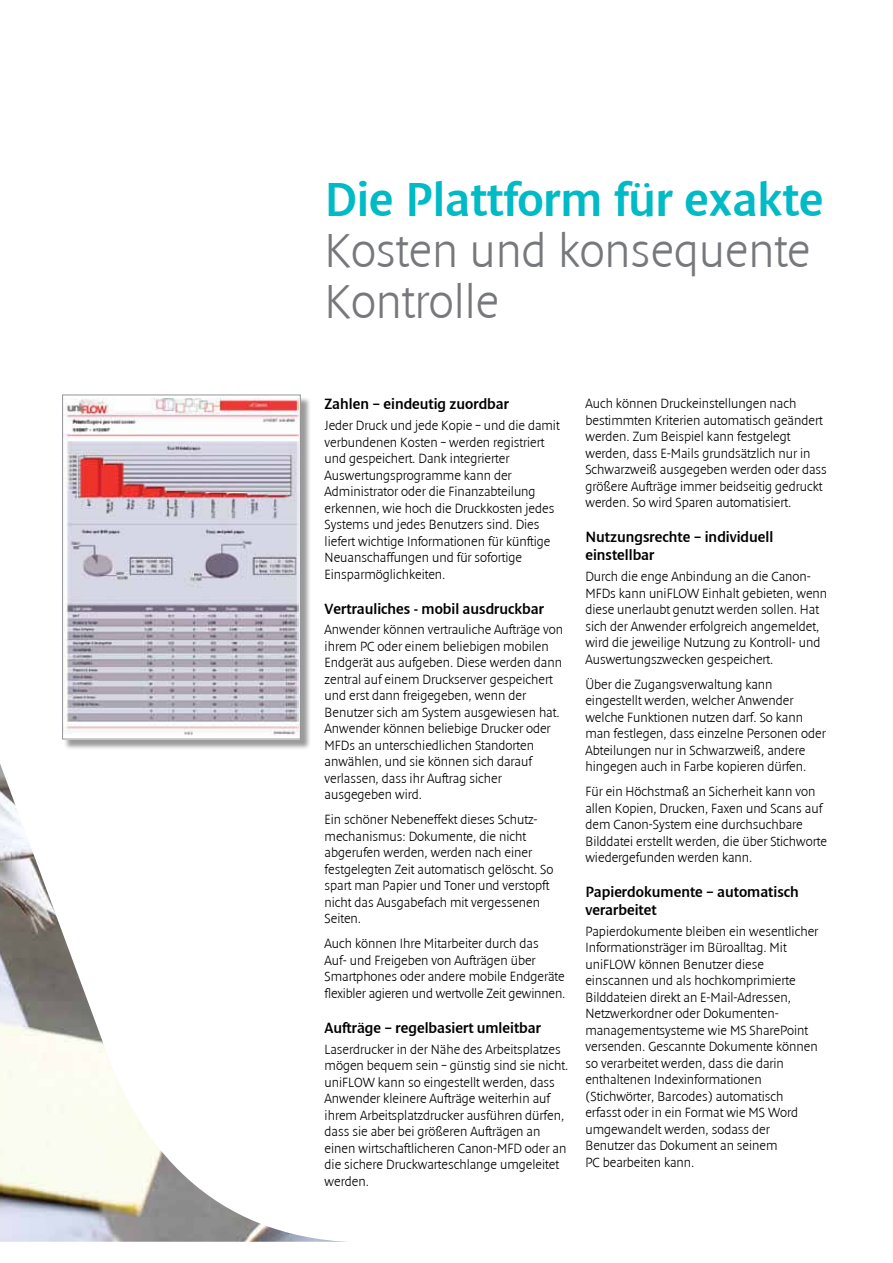
<style>
.page{position:relative;width:893px;height:1263px;background:#fff}
.page>*{position:absolute;margin:0;border:0;box-sizing:border-box;transform-origin:0 0}
.t1{font:300 48px/51px "Denda New";color:#77787b}
.t2{font:48px "Denda New";color:#00bac6}
.t3{font:15px/18px "Denda New";color:#000}
.t4{font:300 13.5px/16.5px "Denda New";color:#000}
</style>
<div class="page">
<svg style="left:0;top:394px;width:347px;height:848px"></svg>
<h1 class="t2" style="left:325px;top:174px;width:500px">Die Plattform für exakte</h1>
<h1 class="t1" style="left:325px;top:226px;width:488px">Kosten und konsequente<br>Kontrolle</h1>
<p class="t3" style="left:325px;top:395px;width:186px">Zahlen – eindeutig zuordbar</p>
<p class="t4" style="left:325px;top:417px;width:237px">Jeder Druck und jede Kopie – und die damit verbundenen Kosten – werden registriert und gespeichert. Dank integrierter Auswertungsprogramme kann der Administrator oder die Finanzabteilung erkennen, wie hoch die Druckkosten jedes Systems und jedes Benutzers sind. Dies liefert wichtige Informationen für künftige Neuanschaffungen und für sofortige Einsparmöglichkeiten.</p>
<p class="t3" style="left:325px;top:600px;width:221px">Vertrauliches - mobil ausdruckbar</p>
<p class="t4" style="left:325px;top:622px;width:240px">Anwender können vertrauliche Aufträge von ihrem PC oder einem beliebigen mobilen Endgerät aus aufgeben. Diese werden dann zentral auf einem Druckserver gespeichert und erst dann freigegeben, wenn der Benutzer sich am System ausgewiesen hat.<br>Anwender können beliebige Drucker oder MFDs an unterschiedlichen Standorten anwählen, und sie können sich darauf verlassen, dass ihr Auftrag sicher ausgegeben wird.</p>
<p class="t4" style="left:325px;top:812px;width:230px">Ein schöner Nebeneffekt dieses Schutz&shy;mechanismus: Dokumente, die nicht abgerufen werden, werden nach einer festgelegten Zeit automatisch gelöscht. So spart man Papier und Toner und verstopft nicht das Ausgabefach mit vergessenen Seiten.</p>
<p class="t4" style="left:325px;top:936px;width:242px">Auch können Ihre Mitarbeiter durch das<br>Auf- und Freigeben von Aufträgen über Smartphones oder andere mobile Endgeräte flexibler agieren und wertvolle Zeit gewinnen.</p>
<p class="t3" style="left:325px;top:1019px;width:218px">Aufträge – regelbasiert umleitbar</p>
<p class="t4" style="left:325px;top:1041px;width:245px">Laserdrucker in der Nähe des Arbeitsplatzes mögen bequem sein – günstig sind sie nicht. uniFLOW kann so eingestellt werden, dass Anwender kleinere Aufträge weiterhin auf ihrem Arbeitsplatzdrucker ausführen dürfen, dass sie aber bei größeren Aufträgen an einen wirtschaftlicheren Canon-MFD oder an die sichere Druckwarteschlange umgeleitet werden.</p>
<p class="t4" style="left:585px;top:396px;width:243px">Auch können Druckeinstellungen nach bestimmten Kriterien automatisch geändert werden. Zum Beispiel kann festgelegt werden, dass E-Mails grundsätzlich nur in Schwarzweiß ausgegeben werden oder dass größere Aufträge immer beidseitig gedruckt werden. So wird Sparen automatisiert.</p>
<p class="t3" style="left:585px;top:528px;width:189px">Nutzungsrechte – individuell einstellbar</p>
<p class="t4" style="left:585px;top:568px;width:243px">Durch die enge Anbindung an die Canon-MFDs kann uniFLOW Einhalt gebieten, wenn diese unerlaubt genutzt werden sollen. Hat sich der Anwender erfolgreich angemeldet, wird die jeweilige Nutzung zu Kontroll- und Auswertungszwecken gespeichert.</p>
<p class="t4" style="left:585px;top:676px;width:242px">Über die Zugangsverwaltung kann eingestellt werden, welcher Anwender welche Funktionen nutzen darf. So kann man festlegen, dass einzelne Personen oder Abteilungen nur in Schwarzweiß, andere hingegen auch in Farbe kopieren dürfen.</p>
<p class="t4" style="left:585px;top:783px;width:243px">Für ein Höchstmaß an Sicherheit kann von allen Kopien, Drucken, Faxen und Scans auf dem Canon-System eine durchsuchbare Bilddatei erstellt werden, die über Stichworte wiedergefunden werden kann.</p>
<p class="t3" style="left:585px;top:883px;width:215px">Papierdokumente – automatisch verarbeitet</p>
<p class="t4" style="left:585px;top:923px;width:234px">Papierdokumente bleiben ein wesentlicher Informationsträger im Büroalltag. Mit uniFLOW können Benutzer diese einscannen und als hochkomprimierte Bilddateien direkt an E-Mail-Adressen, Netzwerkordner oder Dokumenten&shy;managementsysteme wie MS SharePoint versenden. Gescannte Dokumente können so verarbeitet werden, dass die darin enthaltenen Indexinformationen (Stichwörter, Barcodes) automatisch erfasst oder in ein Format wie MS Word umgewandelt werden, sodass der Benutzer das Dokument an seinem<br>PC bearbeiten kann.</p>
</div>
